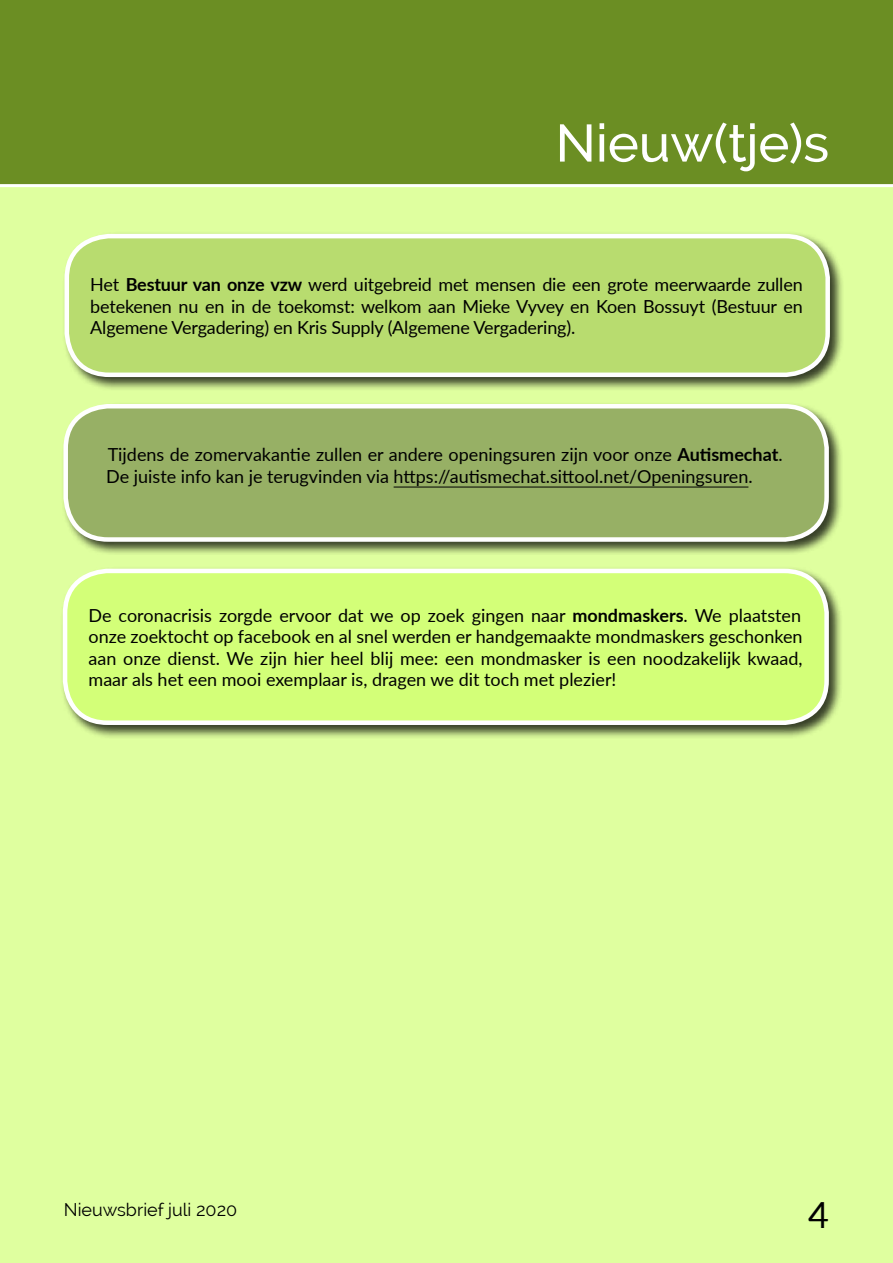
<style>
.page{position:relative;width:893px;height:1263px;background:#dfff9f}
.page>*{position:absolute;margin:0;border:0;box-sizing:border-box;transform-origin:0 0}
.t1{font:500 52.5px "Raleway";color:#fff}
.t2{font:36px "Lato";color:#000}
.t3{font:18px/21.6px "Lato";color:#000;text-align:justify}
.t4{font:18px "Raleway";color:#000}
.s1{font-weight:700}
</style>
<div class="page">
<div style="left:0;top:0;width:893px;height:187px;background:#6b8e23"></div>
<div style="left:62px;top:232px;width:782px;height:159px;background:#000;opacity:.75"></div>
<div style="left:67px;top:236px;width:761px;height:139px;background:#b8dc6f;border-radius:43px"></div>
<div style="left:65px;top:234px;width:765px;height:143px;border:4px solid #fff;border-radius:43px"></div>
<div style="left:61px;top:402px;width:782px;height:154px;background:#000;opacity:.75"></div>
<div style="left:66px;top:406px;width:761px;height:133px;background:#97b065;border-radius:43px"></div>
<hr style="left:394px;top:487px;width:354px;height:1px;background:#000">
<div style="left:63px;top:404px;width:766px;height:138px;border:4px solid #fff;border-radius:43px"></div>
<div style="left:61px;top:566px;width:782px;height:173px;background:#000;opacity:.75"></div>
<div style="left:65px;top:571px;width:762px;height:152px;background:#d3ff78;border-radius:43px"></div>
<div style="left:63px;top:569px;width:766px;height:156px;border:4px solid #fff;border-radius:43px"></div>
<h1 class="t1" style="left:555px;top:113px;width:275px">Nieuw(tje)s</h1>
<p class="t3" style="left:90px;top:273px;width:714px">Het <span class="s1">Bestuur van onze vzw</span> werd uitgebreid met mensen die een grote meerwaarde zullen betekenen nu en in de toekomst: welkom aan Mieke Vyvey en Koen Bossuyt (Bestuur en Algemene Vergadering) en Kris Supply (Algemene Vergadering).</p>
<p class="t3" style="left:106px;top:443px;width:678px">Tijdens de zomervakantie zullen er andere openingsuren zijn voor onze <span class="s1">Autismechat</span>.<br>De juiste info kan je terugvinden via https://autismechat.sittool.net/Openingsuren.</p>
<p class="t3" style="left:89px;top:604px;width:716px">De coronacrisis zorgde ervoor dat we op zoek gingen naar <span class="s1">mondmaskers</span>. We plaatsten onze zoektocht op facebook en al snel werden er handgemaakte mondmaskers geschonken aan onze dienst. We zijn hier heel blij mee: een mondmasker is een noodzakelijk kwaad, maar als het een mooi exemplaar is, dragen we dit toch met plezier!</p>
<p class="t4" style="left:64px;top:1199px;width:175px">Nieuwsbrief juli 2020</p>
<h2 class="t2" style="left:808px;top:1189px;width:22px">4</h2>
</div>
